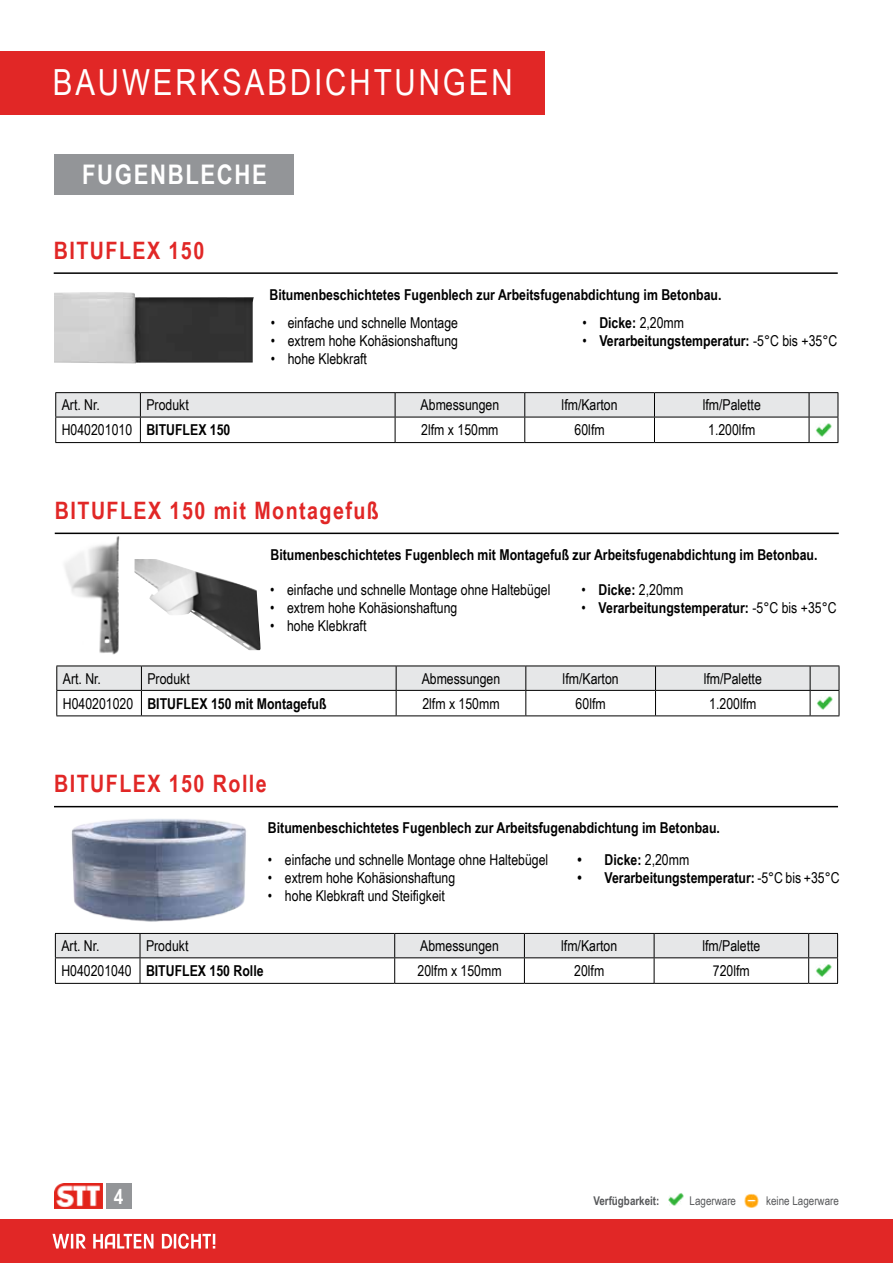
<style>
.page{position:relative;width:893px;height:1263px;background:#fff}
.page>*{position:absolute;margin:0;border:0;box-sizing:border-box;transform-origin:0 0}
.t1{font:36px "Arial Narrow";letter-spacing:.08em;color:#fff}
.t2{font:700 27px "Arial Narrow";color:#fff}
.t3{font:700 24px "Arial Narrow";letter-spacing:.06em;color:#e12726}
.t4{font:700 21px "Arial Narrow";color:#fff}
.t5{font:15px "Arial Narrow";color:#000}
.t6{font:700 15px "Arial Narrow";color:#000}
.t7{font:12px "Arial Narrow";color:#58595b}
.t8{font:700 12px "Arial Narrow";color:#58595b}
.s1{font-weight:700}
.s2{font-weight:400}
</style>
<div class="page">
<div style="left:0;top:1219px;width:893px;height:44px;background:#e12726"></div>
<svg style="left:52px;top:1233px;width:163px;height:16px"></svg>
<img style="left:668px;top:1193px;width:16px;height:13px">
<img style="left:744px;top:1193px;width:15px;height:15px">
<div style="left:54px;top:154px;width:239px;height:41px;background:#939598"></div>
<div style="left:106px;top:1183px;width:25px;height:26px;background:#939598"></div>
<img style="left:54px;top:1183px;width:48px;height:26px">
<div style="left:0;top:51px;width:544px;height:63px;background:#e12726"></div>
<hr style="left:54px;top:806px;width:784px;height:1px;background:#000">
<img style="left:71px;top:819px;width:175px;height:103px">
<svg style="left:55px;top:933px;width:783px;height:51px"></svg>
<img style="left:815px;top:964px;width:18px;height:13px">
<hr style="left:54px;top:272px;width:784px;height:2px;background:#000">
<img style="left:54px;top:292px;width:200px;height:71px">
<svg style="left:55px;top:392px;width:784px;height:51px"></svg>
<img style="left:815px;top:423px;width:19px;height:13px">
<hr style="left:55px;top:533px;width:784px;height:1px;background:#000">
<img style="left:65px;top:536px;width:70px;height:119px">
<img style="left:135px;top:559px;width:126px;height:91px">
<svg style="left:56px;top:666px;width:784px;height:50px"></svg>
<img style="left:816px;top:696px;width:19px;height:14px">
<h1 class="t1" style="left:53px;top:56px;width:461px">BAUWERKSABDICHTUNGEN</h1>
<h2 class="t2" style="left:82px;top:154px;width:33px">FUGEN</h2>
<h2 class="t2" style="left:168px;top:154px;width:50px">BLECHE</h2>
<h3 class="t3" style="left:54px;top:232px;width:152px">BITUFLEX 150</h3>
<p class="t6" style="left:269px;top:283px;width:453px">Bitumenbeschichtetes Fugenblech zur Arbeitsfugenabdichtung im Betonbau.</p>
<p class="t5" style="left:582px;top:312px;width:103px">• <span class="s1">Dicke:</span> 2,20mm</p>
<p class="t6" style="left:582px;top:329px;width:256px"><span class="s2">•</span> Verarbeitungstemperatur: <span class="s2">-5°C bis +35°C</span></p>
<p class="t5" style="left:271px;top:311px;width:189px">• einfache und schnelle Montage</p>
<p class="t5" style="left:271px;top:329px;width:189px">• extrem hohe Kohäsionshaftung</p>
<p class="t5" style="left:271px;top:347px;width:98px">• hohe Klebkraft</p>
<p class="t5" style="left:62px;top:394px;width:40px">Art. Nr.</p>
<p class="t5" style="left:146px;top:394px;width:44px">Produkt</p>
<p class="t5" style="left:421px;top:394px;width:80px">Abmessungen</p>
<p class="t5" style="left:562px;top:394px;width:58px">lfm/Karton</p>
<p class="t5" style="left:703px;top:394px;width:60px">lfm/Palette</p>
<p class="t6" style="left:62px;top:419px;width:170px"><span class="s2">H040201010</span> BITUFLEX 150</p>
<p class="t5" style="left:421px;top:419px;width:79px">2lfm x 150mm</p>
<p class="t5" style="left:575px;top:419px;width:32px">60lfm</p>
<p class="t5" style="left:708px;top:419px;width:49px">1.200lfm</p>
<h3 class="t3" style="left:55px;top:492px;width:325px">BITU FLEX 150 mit Montagefuß</h3>
<p class="t6" style="left:270px;top:543px;width:548px">Bitumenbeschichtetes Fugenblech mit Montagefuß zur Arbeitsfugenabdichtung im Betonbau.</p>
<p class="t5" style="left:582px;top:578px;width:103px">• <span class="s1">Dicke:</span> 2,20mm</p>
<p class="t6" style="left:582px;top:596px;width:256px"><span class="s2">•</span> Verarbeitungstemperatur: <span class="s2">-5°C bis +35°C</span></p>
<p class="t5" style="left:270px;top:579px;width:282px">• einfache und schnelle Montage ohne Haltebügel</p>
<p class="t5" style="left:270px;top:597px;width:189px">• extrem hohe Kohäsionshaftung</p>
<p class="t5" style="left:270px;top:615px;width:98px">• hohe Klebkraft</p>
<p class="t5" style="left:63px;top:667px;width:40px">Art. Nr.</p>
<p class="t5" style="left:147px;top:667px;width:44px">Produkt</p>
<p class="t5" style="left:422px;top:667px;width:80px">Abmessungen</p>
<p class="t5" style="left:563px;top:667px;width:58px">lfm/Karton</p>
<p class="t5" style="left:704px;top:667px;width:60px">lfm/Palette</p>
<p class="t6" style="left:63px;top:692px;width:265px"><span class="s2">H040201020</span> BITU FLEX 150 mit Montagefuß</p>
<p class="t5" style="left:422px;top:692px;width:79px">2lfm x 150mm</p>
<p class="t5" style="left:576px;top:692px;width:32px">60lfm</p>
<p class="t5" style="left:709px;top:692px;width:49px">1.200lfm</p>
<h3 class="t3" style="left:54px;top:766px;width:214px">BITU FLEX 150 Rolle</h3>
<p class="t6" style="left:268px;top:816px;width:453px">Bitumenbeschichtetes Fugenblech zur Arbeitsfugenabdichtung im Betonbau.</p>
<p class="t5" style="left:268px;top:849px;width:282px">• einfache und schnelle Montage ohne Haltebügel</p>
<p class="t5" style="left:268px;top:867px;width:189px">• extrem hohe Kohäsionshaftung</p>
<p class="t5" style="left:268px;top:885px;width:179px">• hohe Klebkraft und Steifigkeit</p>
<p class="t6" style="left:577px;top:849px;width:113px">• Dicke: <span class="s2">2,20mm</span></p>
<p class="t6" style="left:577px;top:867px;width:264px">• Verarbeitungstemperatur: <span class="s2">-5°C bis +35°C</span></p>
<p class="t5" style="left:61px;top:935px;width:40px">Art. Nr.</p>
<p class="t5" style="left:146px;top:935px;width:44px">Produkt</p>
<p class="t5" style="left:420px;top:935px;width:80px">Abmessungen</p>
<p class="t5" style="left:561px;top:935px;width:58px">lfm/Karton</p>
<p class="t5" style="left:702px;top:935px;width:60px">lfm/Palette</p>
<p class="t6" style="left:61px;top:959px;width:204px"><span class="s2">H040201040</span> BITU FLEX 150 Rolle</p>
<p class="t5" style="left:417px;top:960px;width:86px">20lfm x 150mm</p>
<p class="t5" style="left:574px;top:960px;width:32px">20lfm</p>
<p class="t5" style="left:713px;top:960px;width:38px">720lfm</p>
<h3 class="t4" style="left:114px;top:1180px;width:11px">4</h3>
<p class="t8" style="left:593px;top:1191px;width:68px">Verfügbarkeit:</p>
<p class="t7" style="left:690px;top:1191px;width:48px">Lagerware</p>
<p class="t7" style="left:766px;top:1191px;width:74px">keine Lagerware</p>
</div>
